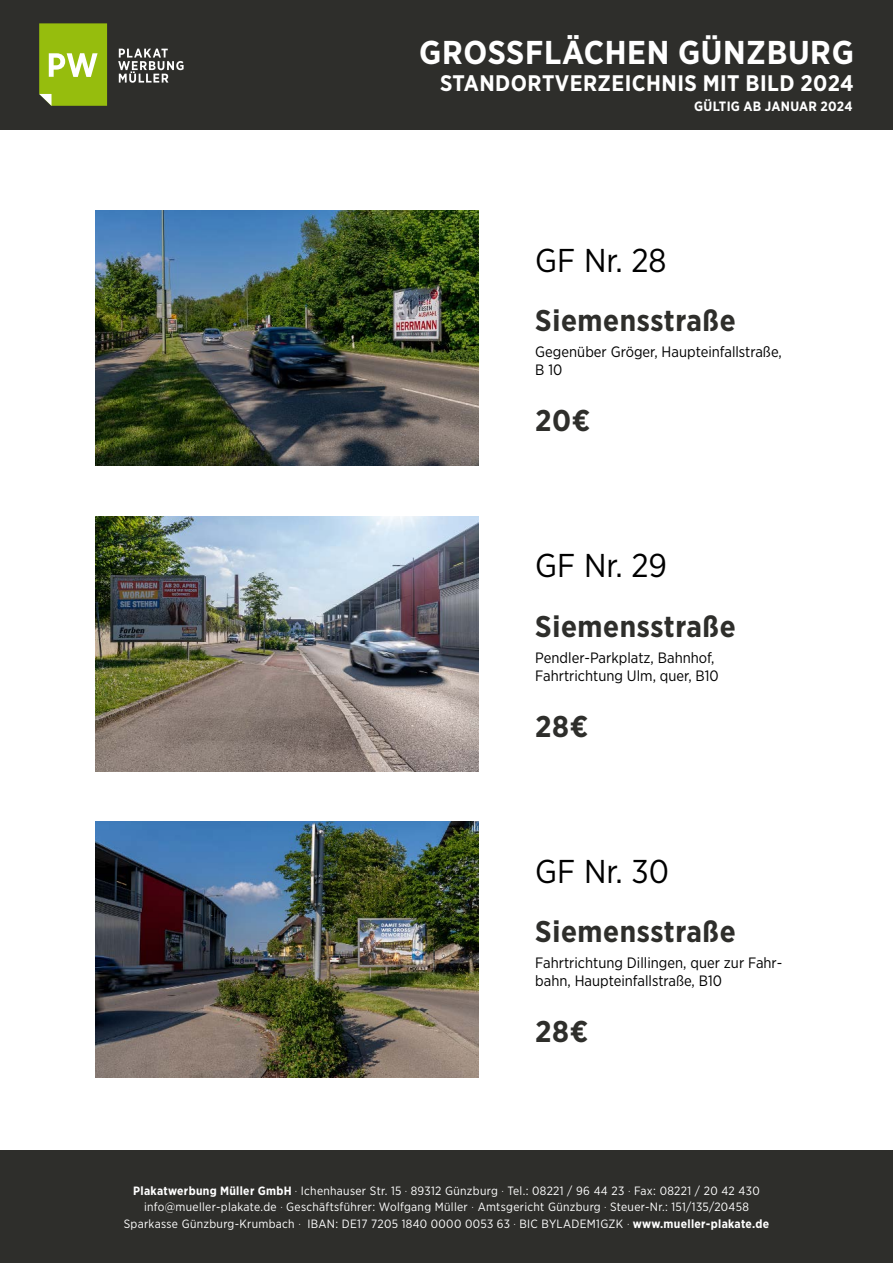
<style>
.page{position:relative;width:893px;height:1263px;background:#fff}
.page>*{position:absolute;margin:0;border:0;box-sizing:border-box;transform-origin:0 0}
.t1{font:33px "Gotham Narrow";color:#000}
.t2{font:700 33px "Gotham Narrow";letter-spacing:.02em;color:#fff}
.t3{font:700 30px "Gotham Narrow";letter-spacing:.02em;color:#2e2e2b}
.t4{font:700 22.5px "Gotham Narrow";letter-spacing:.02em;color:#fff}
.t5{font:15px/18px "Gotham Narrow";color:#000}
.t6{font:700 13.5px "Gotham Narrow";letter-spacing:.02em;color:#fff}
.t7{font:12px/16.5px "Gotham Narrow";letter-spacing:.025em;color:#fff;text-align:center}
.s1{font-weight:700}
.s2{font-weight:300}
</style>
<div class="page">
<div style="left:0;top:1150px;width:893px;height:113px;background:#2e2e2b"></div>
<img style="left:95px;top:210px;width:383px;height:256px">
<img style="left:95px;top:516px;width:383px;height:255px">
<img style="left:95px;top:822px;width:383px;height:255px">
<div style="left:0;top:0;width:893px;height:129px;background:#2e2e2b"></div>
<svg style="left:118px;top:49px;width:66px;height:34px"></svg>
<svg style="left:39px;top:23px;width:68px;height:83px;background:#a0c12b"></svg>
<h1 class="t2" style="left:419px;top:31px;width:436px">GROSSFLÄCHEN GÜNZBURG</h1>
<h3 class="t4" style="left:440px;top:69px;width:415px">STANDORTVERZEICHNIS MIT BILD 2024</h3>
<p class="t6" style="left:694px;top:98px;width:160px">GÜLTIG AB JANUAR 2024</p>
<h1 class="t1" style="left:535px;top:240px;width:133px">GF Nr. 28</h1>
<h2 class="t3" style="left:535px;top:301px;width:202px">Siemensstraße</h2>
<p class="t5" style="left:535px;top:343px;width:248px">Gegenüber Gröger, Haupteinfallstraße,<br>B 10</p>
<h2 class="t3" style="left:535px;top:401px;width:57px">20€</h2>
<h1 class="t1" style="left:535px;top:545px;width:133px">GF Nr. 29</h1>
<h2 class="t3" style="left:535px;top:607px;width:202px">Siemensstraße</h2>
<p class="t5" style="left:535px;top:648px;width:185px">Pendler-Parkplatz, Bahnhof,<br>Fahrtrichtung Ulm, quer, B10</p>
<h2 class="t3" style="left:535px;top:707px;width:55px">28€</h2>
<h1 class="t1" style="left:535px;top:851px;width:135px">GF Nr. 30</h1>
<h2 class="t3" style="left:535px;top:913px;width:202px">Siemensstraße</h2>
<p class="t5" style="left:535px;top:954px;width:249px">Fahrtrichtung Dillingen, quer zur Fahr&shy;bahn, Haupteinfallstraße, B10</p>
<h2 class="t3" style="left:535px;top:1012px;width:55px">28€</h2>
<p class="t7" style="left:124px;top:1182px;width:647px"><span class="s1">Plakatwerbung Müller GmbH</span> <span class="s2">·</span> Ichenhauser Str. 15 <span class="s2">·</span> 89312 Günzburg <span class="s2">·</span> Tel.: 08221 / 96 44 23 <span class="s2">·</span> Fax: 08221 / 20 42 430 info@mueller-plakate.de <span class="s2">·</span> Geschäftsführer: Wolfgang Müller <span class="s2">·</span> Amtsgericht Günzburg <span class="s2">·</span> Steuer-Nr.: 151/135/20458<br>Sparkasse Günzburg-Krumbach <span class="s2">·</span> IBAN: DE17 7205 1840 0000 0053 63 <span class="s2">·</span> BIC BYLADEM1GZK <span class="s2">·</span> <span class="s1">www.mueller-plakate.de</span></p>
</div>
